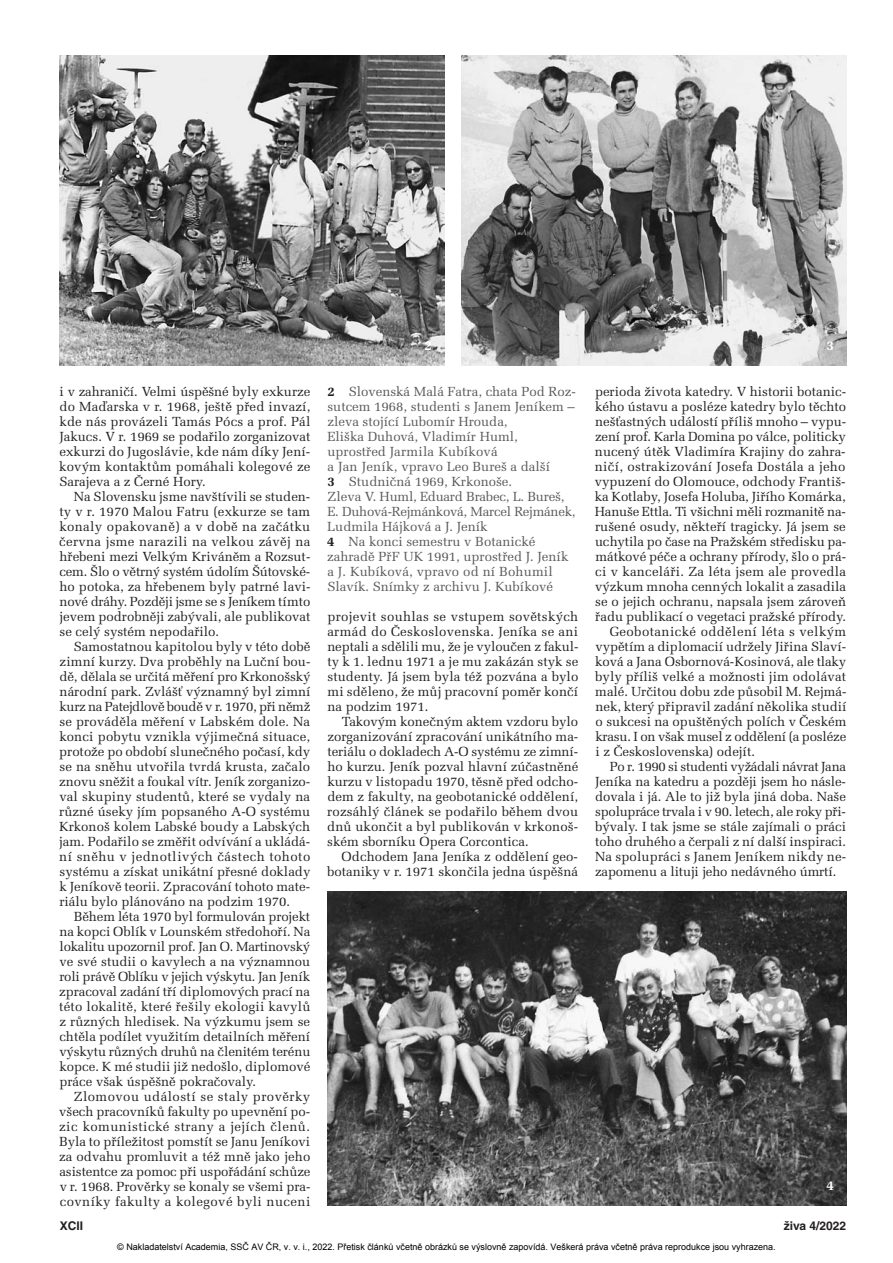
<style>
.page{position:relative;width:893px;height:1263px;background:#fff}
.page>*{position:absolute;margin:0;border:0;box-sizing:border-box;transform-origin:0 0}
.t1{font:700 13.5px "Melior CE";color:#fff}
.t2{font:13.2px/15px "Melior CE";color:#231f20;text-align:justify}
.t3{font:13.2px/15px "Melior CE";color:#57585a}
.t4{font:13.2px "Melior CE";letter-spacing:.02em;color:#231f20}
.t5{font:13.2px "Melior CE";letter-spacing:-.02em;color:#231f20}
.t6{font:13.2px "Melior CE";letter-spacing:-.025em;color:#231f20}
.t7{font:13.2px "Melior CE";letter-spacing:.03em;color:#231f20}
.t8{font:700 12px "Helvetica CE";color:#231f20}
.t9{font:9px "Arial";color:#000}
.s1{font-weight:700;color:#231f20}
</style>
<div class="page">
<img style="left:461px;top:55px;width:385px;height:311px">
<img style="left:60px;top:55px;width:384px;height:311px">
<img style="left:327px;top:892px;width:519px;height:314px">
<p class="t2" style="left:59px;top:386px;width:253px">i v zahraničí. Velmi úspěšné byly exkurze do Maďarska v r. 1968, ještě před invazí, kde nás provázeli Tamás Pócs a prof. Pál Jakucs. V r. 1969 se podařilo zorganizovat exkurzi do Jugoslávie, kde nám díky Jení&shy;kovým kontaktům pomáhali kolegové ze Sarajeva a z Černé Hory.</p>
<p class="t2" style="left:59px;top:491px;width:253px;text-indent:15px">Na Slovensku jsme navštívili se studen&shy;ty v r. 1970 Malou Fatru (exkurze se tam konaly opakovaně) a v době na začátku června jsme narazili na velkou závěj na hřebeni mezi Velkým Kriváněm a Rozsut&shy;cem. Šlo o větrný systém údolím Šútovské&shy;ho potoka, za hřebenem byly patrné lavi&shy;nové dráhy. Později jsme se s Jeníkem tímto jevem podrobněji zabývali, ale publikovat se celý systém nepodařilo.</p>
<p class="t2" style="left:59px;top:641px;width:253px;text-indent:15px">Samostatnou kapitolou byly v této době zimní kurzy. Dva proběhly na Luční bou&shy;dě, dělala se určitá měření pro Krkonošský národní park. Zvlášť významný byl zimní kurz na Patejdlově boudě v r. 1970, při němž se prováděla měření v Labském dole. Na konci pobytu vznikla výjimečná situace, protože po období slunečného počasí, kdy se na sněhu utvořila tvrdá krusta, začalo znovu sněžit a foukal vítr. Jeník zorganizo&shy;val skupiny studentů, které se vydaly na různé úseky jím popsaného A-O systému Krkonoš kolem Labské boudy a Labských jam. Podařilo se změřit odvívání a ukládá&shy;ní sněhu v jednotlivých částech tohoto systému a získat unikátní přesné doklady k Jeníkově teorii. Zpracování tohoto mate&shy;riálu bylo plánováno na podzim 1970.</p>
<p class="t2" style="left:59px;top:911px;width:253px;text-indent:14px">Během léta 1970 byl formulován projekt na kopci Oblík v Lounském středohoří. Na lokalitu upozornil prof. Jan O. Martinovský ve své studii o kavylech a na významnou roli právě Oblíku v jejich výskytu. Jan Jeník zpracoval zadání tří diplomových prací na této lokalitě, které řešily ekologii kavylů z různých hledisek. Na výzkumu jsem se chtěla podílet využitím detailních měření výskytu různých druhů na členitém terénu kopce. K mé studii již nedošlo, diplomové práce však úspěšně pokračovaly.</p>
<p class="t2" style="left:59px;top:1091px;width:253px;text-indent:15px">Zlomovou událostí se staly prověrky všech pracovníků fakulty po upevnění po - zic komunistické strany a jejích členů.<br>Byla to příležitost pomstít se Janu Jeníkovi za odvahu promluvit a též mně jako jeho asistentce za pomoc při uspořádání schůze v r. 1968. Prověrky se konaly se všemi pra&shy;covníky fakulty a kolegové byli nuceni</p>
<p class="t1" style="left:425px;top:340px;width:9px">2</p>
<p class="t1" style="left:826px;top:340px;width:9px">3</p>
<p class="t3" style="left:327px;top:386px;width:250px"><span class="s1">2</span> Slovenská Malá Fatra, chata Pod Roz&shy;sutcem 1968, studenti s Janem Jeníkem – zleva stojící Lubomír Hrouda,<br>Eliška Duhová, Vladimír Huml, uprostřed Jarmila Kubíková<br>a Jan Jeník, vpravo Leo Bureš a další<br><span class="s1">3</span> Studničná 1969, Krkonoše.<br>Zleva V. Huml, Eduard Brabec, L. Bureš, E. Duhová-Rejmánková, Marcel Rejmánek, Ludmila Hájková a J. Jeník<br><span class="s1">4</span> Na konci semestru v Botanické zahradě PřF UK 1991, uprostřed J. Jeník a J. Kubíková, vpravo od ní Bohumil Slavík. Snímky z archivu J. Kubíkové</p>
<p class="t2" style="left:327px;top:611px;width:253px">projevit souhlas se vstupem sovětských armád do Československa. Jeníka se ani neptali a sdělili mu, že je vyloučen z fakul&shy;ty k 1. lednu 1971 a je mu zakázán styk se studenty. Já jsem byla též pozvána a bylo mi sděleno, že můj pracovní poměr končí na podzim 1971.</p>
<p class="t2" style="left:327px;top:716px;width:253px;text-indent:15px">Takovým konečným aktem vzdoru bylo zorganizování zpracování unikátního ma - teriálu o dokladech A-O systému ze zimní&shy;ho kurzu. Jeník pozval hlavní zúčastněné kurzu v listopadu 1970, těsně před odcho&shy;dem z fakulty, na geobotanické oddělení, rozsáhlý článek se podařilo během dvou dnů ukončit a byl publikován v krkonoš&shy;ském sborníku Opera Corcontica.</p>
<p class="t2" style="left:327px;top:851px;width:252px;text-align:right">Odchodem Jana Jeníka z oddělení geo&shy;botaniky v r. 1971 skončila jedna úspěšná</p>
<p class="t2" style="left:595px;top:386px;width:253px">perioda života katedry. V historii botanic-</p>
<p class="t2" style="left:595px;top:401px;width:252px">kého ústavu a posléze katedry bylo těchto</p>
<p class="t2" style="left:595px;top:416px;width:252px">nešťastných událostí příliš mnoho – vypu-</p>
<p class="t2" style="left:595px;top:431px;width:252px">zení prof. Karla Domina po válce, politicky</p>
<p class="t2" style="left:595px;top:446px;width:252px">nucený útěk Vladimíra Krajiny do zahra-</p>
<p class="t4" style="left:595px;top:462px;width:252px">ničí, ostrakizování Josefa Dostála a jeho</p>
<p class="t2" style="left:595px;top:476px;width:252px">vypuzení do Olomouce, odchody Františ-</p>
<p class="t2" style="left:595px;top:491px;width:253px">ka Kotlaby, Josefa Holuba, Jiřího Komárka,</p>
<p class="t2" style="left:595px;top:506px;width:252px">Hanuše Ettla. Ti všichni měli rozmanitě na -</p>
<p class="t2" style="left:595px;top:521px;width:252px">rušené osudy, někteří tragicky. Já jsem se</p>
<p class="t2" style="left:595px;top:536px;width:253px">uchytila po čase na Pražském středisku pa -</p>
<p class="t2" style="left:595px;top:551px;width:252px">mátkové péče a ochrany přírody, šlo o prá-</p>
<p class="t4" style="left:595px;top:567px;width:252px">ci v kanceláři. Za léta jsem ale provedla</p>
<p class="t2" style="left:595px;top:581px;width:252px">výzkum mnoha cenných lokalit a zasadila</p>
<p class="t2" style="left:595px;top:596px;width:252px">se o jejich ochranu, napsala jsem zároveň</p>
<p class="t2" style="left:595px;top:611px;width:252px">řadu publikací o vegetaci pražské přírody.</p>
<p class="t7" style="left:610px;top:627px;width:238px">Geobotanické oddělení léta s velkým</p>
<p class="t2" style="left:595px;top:641px;width:252px">vypětím a diplomacií udržely Jiřina Slaví-</p>
<p class="t2" style="left:595px;top:656px;width:252px">ková a Jana Osbornová-Kosinová, ale tlaky</p>
<p class="t2" style="left:595px;top:671px;width:252px">byly příliš velké a možnosti jim odolávat</p>
<p class="t2" style="left:595px;top:686px;width:253px">malé. Určitou dobu zde působil M. Rejmá-</p>
<p class="t2" style="left:595px;top:701px;width:252px">nek, který připravil zadání několika studií</p>
<p class="t2" style="left:596px;top:716px;width:252px">o sukcesi na opuštěných polích v Českém</p>
<p class="t2" style="left:595px;top:731px;width:252px">krasu. I on však musel z oddělení (a posléze</p>
<p class="t2" style="left:595px;top:746px;width:161px">i z Československa) odejít.</p>
<p class="t6" style="left:610px;top:762px;width:238px">Po r. 1990 si studenti vyžádali návrat Jana</p>
<p class="t2" style="left:595px;top:776px;width:252px">Jeníka na katedru a později jsem ho násle-</p>
<p class="t2" style="left:595px;top:791px;width:252px">dovala i já. Ale to již byla jiná doba. Naše</p>
<p class="t5" style="left:595px;top:807px;width:252px">spolupráce trvala i v 90. letech, ale roky při-</p>
<p class="t2" style="left:595px;top:821px;width:252px">bývaly. I tak jsme se stále zajímali o práci</p>
<p class="t2" style="left:595px;top:836px;width:252px">toho druhého a čerpali z ní další inspiraci.</p>
<p class="t2" style="left:595px;top:851px;width:252px">Na spolupráci s Janem Jeníkem nikdy ne -</p>
<p class="t2" style="left:595px;top:866px;width:243px">zapomenu a lituji jeho nedávného úmrtí.</p>
<p class="t1" style="left:826px;top:1180px;width:9px">4</p>
<p class="t8" style="left:60px;top:1221px;width:25px">XCII</p>
<p class="t8" style="left:784px;top:1221px;width:64px">živa 4/2022</p>
<p class="t9" style="left:117px;top:1241px;width:660px">© Nakladatelství Academia, SSČ AV ČR, v. v. i., 2022. Přetisk článků včetně obrázků se výslovně zapovídá. Veškerá práva včetně práva reprodukce jsou vyhrazena.</p>
</div>
